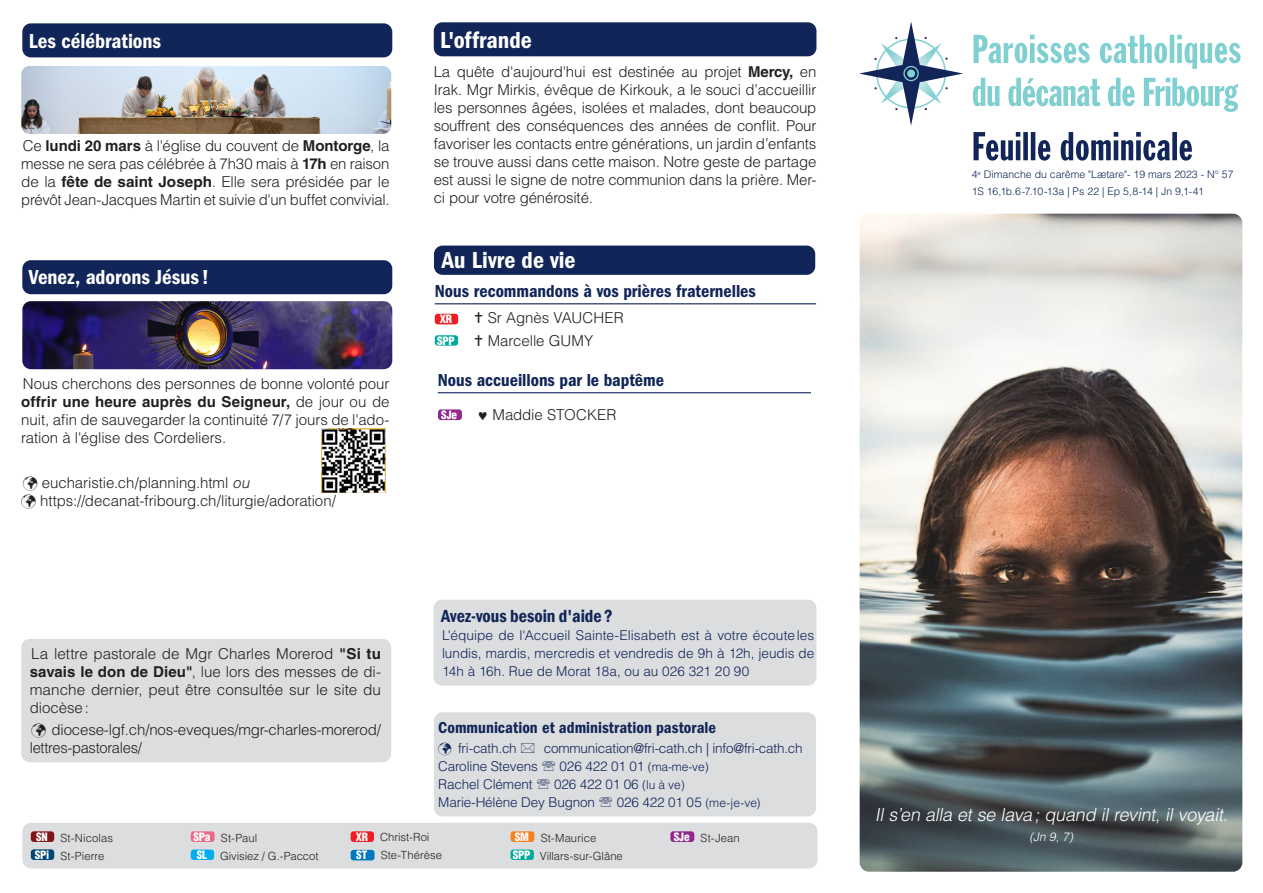
<style>
.page{position:relative;width:1263px;height:893px;background:#fff}
.page>*{position:absolute;margin:0;border:0;box-sizing:border-box;transform-origin:0 0}
.Titre_cartouche{font:24px "ITC Franklin Gothic Std Dm Cd";letter-spacing:.005em;color:#fff}
.t1{font:21px "ITC Franklin Gothic Std Dm Cd";color:#fff}
.titre_souligné{font:18px "ITC Franklin Gothic Std Dm Cd";color:#112558}
.Texte_courant{font:italic 300 18px "Helvetica LT Std";color:#fff}
.Titre_textes{font:600 condensed 18px "Franklin Gothic";color:#112558}
.Texte_courant-2{font:16.5px "ITC Franklin Gothic Std Dm Cd";color:#112558}
.t2{font:300 15px/18px "Helvetica LT Std";letter-spacing:-.01em;color:#231f20;text-align:justify}
.Texte_courant-3{font:300 13.5px "Helvetica LT Std";letter-spacing:-.01em;color:#112558}
.Titre_textes-2{font:300 13.5px/18px "Helvetica LT Std";color:#112558;text-align:justify}
.Texte_courant-4{font:italic 300 12px "Helvetica LT Std";color:#fff}
.t3{font:300 11.25px "Helvetica LT Std";color:#231f20}
.t4{font:900 condensed 11.25px "Helvetica LT Std";letter-spacing:-.02em;color:#fff}
.t5{font:300 10.5px "Helvetica LT Std";color:#112558}
.s1{font-weight:700}
.s2{font-style:italic}
.s3{font-size:12px}
</style>
<div class="page">
<img style="left:860px;top:214px;width:382px;height:658px">
<svg style="left:859px;top:21px;width:104px;height:105px"></svg>
<div style="left:907px;top:70px;width:8px;height:8px;background:#81d0d2;border-radius:50%"></div>
<svg style="left:973px;top:78px;width:265px;height:34px"></svg>
<svg style="left:973px;top:35px;width:267px;height:34px"></svg>
<svg style="left:973px;top:132px;width:219px;height:29px"></svg>
<div style="left:434px;top:22px;width:382px;height:34px;background:#112558;border-radius:9px"></div>
<hr style="left:435px;top:303px;width:381px;height:1px;background:#112558">
<div style="left:435px;top:314px;width:23px;height:10px;background:#ee1d23;border-radius:3px"></div>
<div style="left:435px;top:335px;width:23px;height:11px;background:#00a99d;border-radius:3px"></div>
<div style="left:434px;top:712px;width:382px;height:104px;background:#dcdddf;border-radius:9px"></div>
<div style="left:22px;top:23px;width:370px;height:34px;background:#112558;border-radius:9px"></div>
<div style="left:22px;top:823px;width:795px;height:45px;background:#dcdddf;border-radius:9px"></div>
<div style="left:31px;top:831px;width:23px;height:11px;background:#811518;border-radius:3px"></div>
<div style="left:31px;top:849px;width:23px;height:11px;background:#004876;border-radius:3px"></div>
<div style="left:191px;top:831px;width:24px;height:11px;background:#ea6c87;border-radius:3px"></div>
<div style="left:191px;top:849px;width:23px;height:11px;background:#00aeef;border-radius:3px"></div>
<div style="left:351px;top:831px;width:23px;height:11px;background:#ee1d23;border-radius:3px"></div>
<div style="left:351px;top:850px;width:23px;height:10px;background:#0078bd;border-radius:3px"></div>
<div style="left:510px;top:831px;width:24px;height:11px;background:#f58220;border-radius:3px"></div>
<div style="left:510px;top:849px;width:24px;height:11px;background:#00a99d;border-radius:3px"></div>
<div style="left:670px;top:831px;width:24px;height:11px;background:#91268d;border-radius:3px"></div>
<div style="left:434px;top:246px;width:381px;height:29px;background:#112558;border-radius:9px"></div>
<div style="left:433px;top:600px;width:383px;height:86px;background:#dcdddf;border-radius:9px"></div>
<hr style="left:438px;top:392px;width:373px;height:1px;background:#112558">
<div style="left:438px;top:409px;width:24px;height:11px;background:#91268d;border-radius:3px"></div>
<img style="left:21px;top:66px;width:370px;height:68px">
<div style="left:22px;top:260px;width:370px;height:34px;background:#112558;border-radius:9px"></div>
<img style="left:22px;top:301px;width:370px;height:68px">
<div style="left:21px;top:639px;width:370px;height:123px;background:#dcdddf;border-radius:9px"></div>
<img style="left:321px;top:428px;width:64px;height:64px">
<p class="t1" style="left:29px;top:29px;width:134px">Les célébrations</p>
<p class="t2" style="left:21px;top:137px;width:370px">Ce <span class="s1">lundi 20 mars</span> à l'église du couvent de <span class="s1">Montorge</span>, la messe ne sera pas célébrée à 7h30 mais à <span class="s1">17h</span> en raison de la <span class="s1">fête de saint Joseph</span>. Elle sera présidée par le prévôt Jean-Jacques Martin et suivie d'un buffet convivial.</p>
<p class="t1" style="left:29px;top:265px;width:182px">Venez, adorons Jésus !</p>
<p class="t2" style="left:21px;top:375px;width:370px">Nous cherchons des personnes de bonne volonté pour <span class="s1">offrir une heure auprès du Seigneur,</span> de jour ou de nuit, afin de sauvegarder la continuité 7/7 jours de l'ado&shy;ration à l'église des Cordeliers.</p>
<p class="t2" style="left:23px;top:473px;width:231px">✓ eucharistie.ch/planning.html <span class="s2">ou</span></p>
<p class="t2" style="left:21px;top:491px;width:316px">✓ https://decanat-fribourg.ch/liturgie/adoration/</p>
<p class="t2" style="left:30px;top:644px;width:353px">La lettre pastorale de Mgr Charles Morerod <span class="s1">"Si tu savais le don de Dieu"</span>, lue lors des messes de di&shy;manche dernier, peut être consultée sur le site du diocèse:</p>
<p class="t2" style="left:30px;top:721px;width:353px">✓ diocese-lgf.ch/nos-eveques/mgr-charles-morerod/ lettres-pastorales/</p>
<p class="Titre_cartouche" style="left:440px;top:26px;width:93px">L'offrande</p>
<p class="t2" style="left:434px;top:62px;width:384px">La quête d'aujourd'hui est destinée au projet <span class="s1">Mercy,</span> en Irak. Mgr Mirkis, évêque de Kirkouk, a le souci d’accueillir les personnes âgées, isolées et malades, dont beaucoup souffrent des conséquences des années de conflit. Pour favoriser les contacts entre générations, un jardin d’enfants se trouve aussi dans cette maison. Notre geste de partage est aussi le signe de notre communion dans la prière. Mer&shy;ci pour votre générosité.</p>
<p class="Titre_cartouche" style="left:442px;top:247px;width:135px">Au Livre de vie</p>
<p class="titre_souligné" style="left:435px;top:281px;width:323px">Nous recommandons à vos prières fraternelles</p>
<p class="t4" style="left:440px;top:312px;width:14px">XR</p>
<p class="t2" style="left:488px;top:309px;width:138px">Sr Agnès VAUCHER</p>
<p class="t4" style="left:437px;top:334px;width:19px">SPP</p>
<p class="t2" style="left:488px;top:331px;width:107px">Marcelle GUMY</p>
<p class="titre_souligné" style="left:438px;top:370px;width:228px">Nous accueillons par le baptême</p>
<p class="t4" style="left:441px;top:408px;width:17px">SJe</p>
<p class="t2" style="left:477px;top:406px;width:141px">♥ Maddie STOCKER</p>
<p class="Titre_textes" style="left:441px;top:604px;width:173px">Avez-vous besoin d'aide ?</p>
<p class="Titre_textes-2" style="left:442px;top:626px;width:374px">L'équipe de l'Accueil Sainte-Elisabeth est à votre écouteles lundis, mardis, mercredis et vendredis de 9h à 12h, jeudis de 14h à 16h. Rue de Morat 18a, ou au 026 321 20 90</p>
<p class="Texte_courant-2" style="left:438px;top:718px;width:279px">Communication et administration pastorale</p>
<p class="Texte_courant-3" style="left:438px;top:740px;width:80px">✓ fri-cath.ch</p>
<p class="Texte_courant-3" style="left:544px;top:740px;width:260px">communication@fri-cath.ch | info@fri-cath.ch</p>
<p class="Texte_courant-3" style="left:438px;top:758px;width:101px">Caroline Stevens</p>
<p class="Texte_courant-3" style="left:560px;top:758px;width:151px">026 422 01 01 <span class="s3">(ma-me-ve)</span></p>
<p class="Texte_courant-3" style="left:438px;top:776px;width:96px">Rachel Clément</p>
<p class="Texte_courant-3" style="left:554px;top:776px;width:132px">026 422 01 06 <span class="s3">(lu à ve)</span></p>
<p class="Texte_courant-3" style="left:438px;top:794px;width:158px">Marie-Hélène Dey Bugnon</p>
<p class="Texte_courant-3" style="left:617px;top:794px;width:145px">026 422 01 05 <span class="s3">(me-je-ve)</span></p>
<p class="t4" style="left:36px;top:830px;width:13px">SN</p>
<p class="t3" style="left:60px;top:831px;width:54px">St-Nicolas</p>
<p class="t4" style="left:35px;top:848px;width:16px">SPi</p>
<p class="t3" style="left:60px;top:849px;width:46px">St-Pierre</p>
<p class="t4" style="left:193px;top:830px;width:19px">SPa</p>
<p class="t3" style="left:221px;top:831px;width:38px">St-Paul</p>
<p class="t4" style="left:197px;top:848px;width:12px">SL</p>
<p class="t3" style="left:220px;top:849px;width:100px">Givisiez / G.-Paccot</p>
<p class="t4" style="left:356px;top:830px;width:14px">XR</p>
<p class="t3" style="left:380px;top:830px;width:51px">Christ-Roi</p>
<p class="t4" style="left:356px;top:848px;width:13px">ST</p>
<p class="t3" style="left:381px;top:848px;width:63px">Ste-Thérèse</p>
<p class="t4" style="left:515px;top:830px;width:16px">SM</p>
<p class="t3" style="left:541px;top:831px;width:57px">St-Maurice</p>
<p class="t4" style="left:513px;top:848px;width:19px">SPP</p>
<p class="t3" style="left:540px;top:849px;width:85px">Villars-sur-Glâne</p>
<p class="t4" style="left:674px;top:830px;width:17px">SJe</p>
<p class="t3" style="left:700px;top:831px;width:41px">St-Jean</p>
<p class="t5" style="left:972px;top:168px;width:263px">4<sup>e</sup> Dimanche du carême "Lætare"- 19 mars 2023 - N° 57</p>
<p class="t5" style="left:972px;top:184px;width:234px">1S 16,1b.6-7.10-13a | Ps 22 | Ep 5,8-14 | Jn 9,1-41</p>
<p class="Texte_courant" style="left:875px;top:804px;width:358px">Il s’en alla et se lava; quand il revint, il voyait.</p>
<p class="Texte_courant-4" style="left:1029px;top:829px;width:48px">(Jn 9, 7)</p>
</div>
